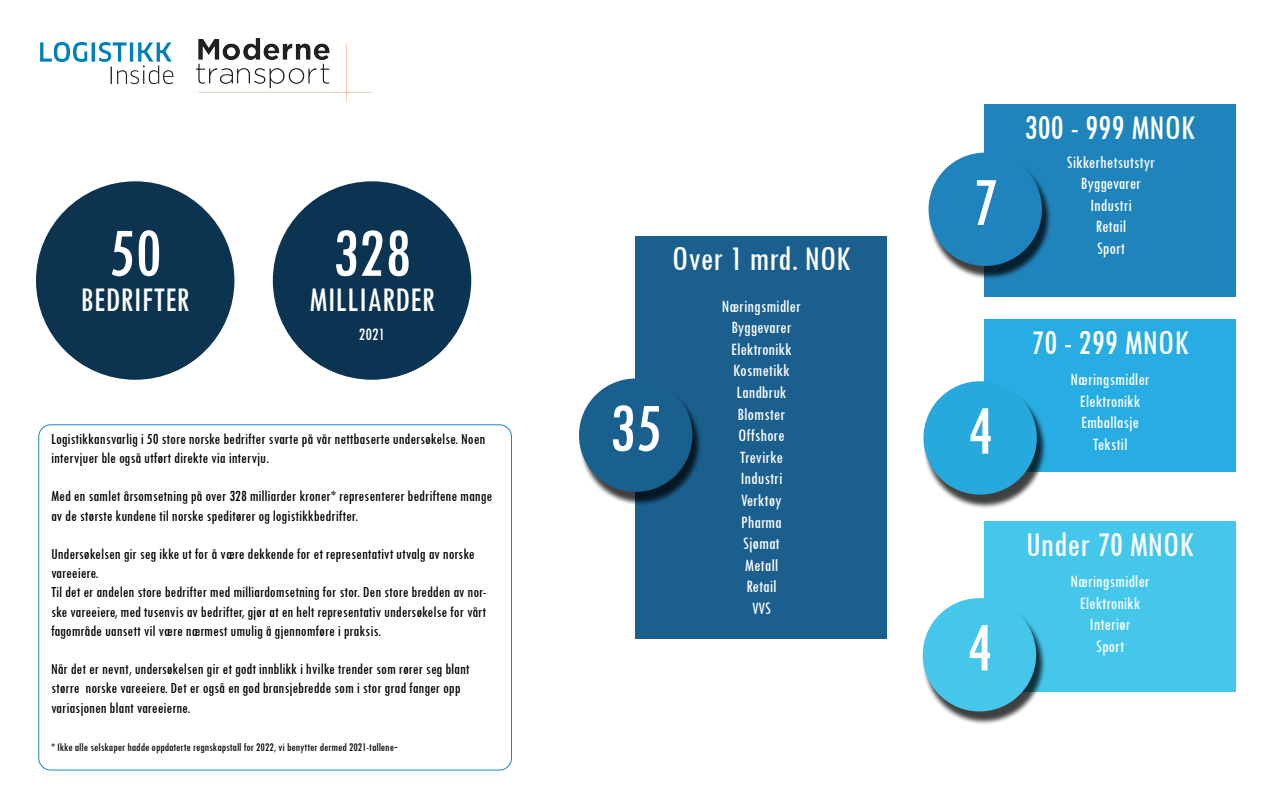
<style>
.page{position:relative;width:1280px;height:800px;background:#fff}
.page>*{position:absolute;margin:0;border:0;box-sizing:border-box;transform-origin:0 0}
.t1{font:condensed 72px "Tw Cen";color:#fff}
.t2{font:condensed 36px "Tw Cen";color:#fff}
.t3{font:condensed 18px/21.6px "Tw Cen";color:#fff;text-align:center}
.t4{font:condensed 16px/19.2px "Tw Cen";color:#000001}
.t5{font:condensed 12px "Tw Cen";color:#000001}
.s1{font-size:16px}
</style>
<div class="page">
<div style="left:273px;top:181px;width:198px;height:199px;background:#0b3452;border-radius:50%"></div>
<div style="left:36px;top:181px;width:198px;height:199px;background:#0c3451;border-radius:50%"></div>
<div style="left:636px;top:236px;width:251px;height:403px;background:#1a5f8e"></div>
<div style="left:984px;top:104px;width:252px;height:193px;background:#2084bc"></div>
<div style="left:984px;top:320px;width:252px;height:152px;background:#27ade3"></div>
<img style="left:40px;top:42px;width:134px;height:43px">
<img style="left:196px;top:38px;width:176px;height:64px">
<div style="left:578px;top:382px;width:125px;height:124px;background:#000001;opacity:.75"></div>
<div style="left:579px;top:379px;width:113px;height:113px;background:#1a608f;border-radius:50%"></div>
<div style="left:928px;top:156px;width:124px;height:124px;background:#000001;opacity:.75"></div>
<div style="left:929px;top:153px;width:113px;height:113px;background:#1f84be;border-radius:50%"></div>
<div style="left:923px;top:385px;width:124px;height:124px;background:#000001;opacity:.75"></div>
<div style="left:923px;top:381px;width:114px;height:114px;background:#27a9dd;border-radius:50%"></div>
<div style="left:984px;top:521px;width:252px;height:171px;background:#45c7ec"></div>
<div style="left:922px;top:602px;width:124px;height:124px;background:#000001;opacity:.75"></div>
<div style="left:923px;top:598px;width:113px;height:113px;background:#45c7ec;border-radius:50%"></div>
<h1 class="t1" style="left:109px;top:210px;width:54px">50</h1>
<h2 class="t2" style="left:81px;top:278px;width:111px">BEDRIFTER</h2>
<h1 class="t1" style="left:333px;top:210px;width:80px">328</h1>
<h2 class="t2" style="left:309px;top:278px;width:128px">MILLIARDER</h2>
<p class="t3" style="left:359px;top:323px;width:28px">2021</p>
<p class="t4" style="left:51px;top:429px;width:436px">Logistikkansvarlig i 50 store norske bedrifter svarte på vår nettbaserte undersøkelse. Noen intervjuer ble også utført direkte via intervju.</p>
<p class="t4" style="left:51px;top:486px;width:443px">Med en samlet årsomsetning på over 328 milliarder kroner* representerer bedriftene mange av de største kundene til norske speditører og logistikkbedrifter.</p>
<p class="t4" style="left:51px;top:544px;width:437px">Undersøkelsen gir seg ikke ut for å være dekkende for et representativt utvalg av norske vareeiere.<br>Til det er andelen store bedrifter med milliardomsetning for stor. Den store bredden av nor&shy;ske vareeiere, med tusenvis av bedrifter, gjør at en helt representativ undersøkelse for vårt fagområde uansett vil være nærmest umulig å gjennomføre i praksis.</p>
<p class="t4" style="left:51px;top:659px;width:420px">Når det er nevnt, undersøkelsen gir et godt innblikk i hvilke trender som rører seg blant større norske vareeiere. Det er også en god bransjebredde som i stor grad fanger opp variasjonen blant vareeierne.</p>
<p class="t5" style="left:51px;top:740px;width:348px">* Ikke alle selskaper hadde oppdaterte regnskapstall for 2022, vi benytter dermed 2021-tallene<span class="s1">-</span></p>
<h1 class="t1" style="left:609px;top:385px;width:54px">35</h1>
<h2 class="t2" style="left:672px;top:237px;width:181px">Over 1 mrd. NOK</h2>
<p class="t3" style="left:722px;top:295px;width:81px">Næringsmidler<br>Byggevarer<br>Elektronikk<br>Kosmetikk<br>Landbruk<br>Blomster<br>Offshore<br>Trevirke<br>Industri<br>Verktøy<br>Pharma<br>Sjømat<br>Metall<br>Retail<br>VVS</p>
<h1 class="t1" style="left:971px;top:159px;width:28px">7</h1>
<h1 class="t1" style="left:967px;top:388px;width:28px">4</h1>
<h2 class="t2" style="left:1024px;top:106px;width:173px">300 - 999 MNOK</h2>
<p class="t3" style="left:1067px;top:151px;width:90px">Sikkerhetsutstyr<br>Byggevarer<br>Industri<br>Retail<br>Sport</p>
<h2 class="t2" style="left:1031px;top:321px;width:160px">70 - 299 MNOK</h2>
<p class="t3" style="left:1071px;top:368px;width:81px">Næringsmidler<br>Elektronikk<br>Emballasje</p>
<p class="t3" style="left:1093px;top:433px;width:36px">Tekstil</p>
<h1 class="t1" style="left:966px;top:604px;width:28px">4</h1>
<h2 class="t2" style="left:1026px;top:523px;width:170px">Under 70 MNOK</h2>
<p class="t3" style="left:1071px;top:570px;width:81px">Næringsmidler<br>Elektronikk<br>Interiør<br>Sport</p>
</div>
